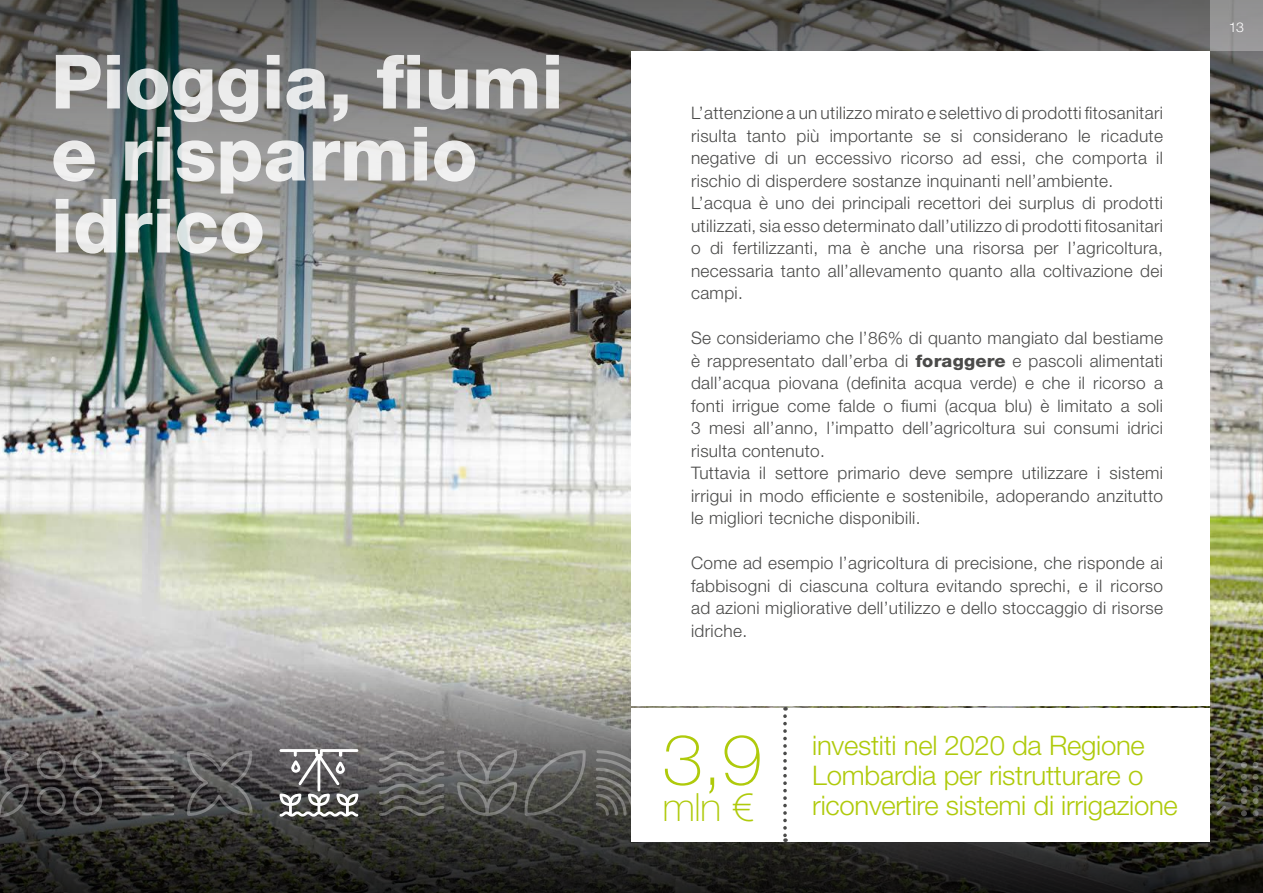
<style>
.page{position:relative;width:1263px;height:893px;background:#fff}
.page>*{position:absolute;margin:0;border:0;box-sizing:border-box;transform-origin:0 0}
.t1{font:800 75px/72px "Helvetica Neue";color:#fff}
.t2{font:100 70.5px "Helvetica Neue";color:#afca0b;scale:1.05 1}
.t3{font:100 39px "Helvetica Neue";color:#afca0b;scale:1.05 1}
.t4{font:300 27px/30px "Helvetica Neue";letter-spacing:-.01em;color:#afca0b}
.t5{font:300 17.25px/22.5px "Helvetica Neue";letter-spacing:.02em;color:#4a4a49}
.t6{font:300 13.5px "Helvetica Neue";color:#fff;scale:1.05 1}
.s1{font-weight:800}
.s2{font-family:"Museo Sans 100";font-weight:400}
</style>
<div class="page">
<img style="left:0;top:449px;width:1263px;height:214px">
<img style="left:0;top:0;width:1263px;height:449px">
<svg style="left:0;top:663px;width:1263px;height:230px;background:#504f4b"></svg>
<div style="left:631px;top:51px;width:579px;height:655px;background:#fff"></div>
<div style="left:631px;top:708px;width:579px;height:134px;background:#fff"></div>
<div style="left:1210px;top:0;width:53px;height:51px;background:#959595"></div>
<hr style="left:115px;top:812px;width:58px;height:3px;background:#fff">
<hr style="left:115px;top:804px;width:58px;height:3px;background:#fff">
<hr style="left:115px;top:795px;width:58px;height:3px;background:#fff">
<hr style="left:115px;top:786px;width:58px;height:3px;background:#fff">
<hr style="left:115px;top:777px;width:58px;height:3px;background:#fff">
<hr style="left:115px;top:768px;width:58px;height:3px;background:#fff">
<hr style="left:115px;top:759px;width:58px;height:3px;background:#fff">
<hr style="left:115px;top:751px;width:58px;height:3px;background:#fff">
<svg style="left:185px;top:749px;width:69px;height:68px;background:#545353"></svg>
<svg style="left:0;top:746px;width:32px;height:73px;background:#4d4b4b"></svg>
<div style="left:73px;top:750px;width:29px;height:29px;border:3px solid #fff;border-radius:50%"></div>
<div style="left:73px;top:787px;width:29px;height:29px;border:3px solid #fff;border-radius:50%"></div>
<div style="left:37px;top:750px;width:29px;height:29px;border:3px solid #fff;border-radius:50%"></div>
<div style="left:37px;top:787px;width:29px;height:29px;border:3px solid #fff;border-radius:50%"></div>
<svg style="left:1241px;top:750px;width:17px;height:6px"></svg>
<svg style="left:1241px;top:762px;width:17px;height:6px"></svg>
<svg style="left:1241px;top:774px;width:17px;height:6px"></svg>
<svg style="left:1241px;top:786px;width:17px;height:6px"></svg>
<svg style="left:1241px;top:798px;width:17px;height:6px"></svg>
<svg style="left:1241px;top:810px;width:17px;height:6px"></svg>
<svg style="left:1210px;top:747px;width:18px;height:71px"></svg>
<svg style="left:594px;top:749px;width:37px;height:68px;background:#63635f"></svg>
<svg style="left:456px;top:749px;width:131px;height:68px;background:#5e5e5c"></svg>
<svg style="left:377px;top:749px;width:69px;height:68px;background:#5f5f5d"></svg>
<svg style="left:279px;top:749px;width:80px;height:68px"></svg>
<svg style="left:783px;top:707px;width:4px;height:135px"></svg>
<h1 class="t1" style="left:51px;top:46px;width:514px">Pioggia, fiumi e risparmio idrico</h1>
<p class="t5" style="left:691px;top:101px;width:473px">L’attenzione a un utilizzo mirato e selettivo di prodotti fitosanitari risulta tanto più importante se si considerano le ricadute negative di un eccessivo ricorso ad essi, che comporta il rischio di disperdere sostanze inquinanti nell’ambiente.<br>L’acqua è uno dei principali recettori dei surplus di prodotti utilizzati, sia esso determinato dall’utilizzo di prodotti fitosanitari o di fertilizzanti, ma è anche una risorsa per l’agricoltura, necessaria tanto all’allevamento quanto alla coltivazione dei campi.</p>
<p class="t5" style="left:691px;top:326px;width:474px">Se consideriamo che l’86% di quanto mangiato dal bestiame è rappresentato dall’erba di <span class="s1">foraggere</span> e pascoli alimentati dall’acqua piovana (definita acqua verde) e che il ricorso a fonti irrigue come falde o fiumi (acqua blu) è limitato a soli 3 mesi all’anno, l’impatto dell’agricoltura sui consumi idrici risulta contenuto.<br>Tuttavia il settore primario deve sempre utilizzare i sistemi irrigui in modo efficiente e sostenibile, adoperando anzitutto le migliori tecniche disponibili.</p>
<p class="t5" style="left:691px;top:551px;width:473px;text-align:justify">Come ad esempio l’agricoltura di precisione, che risponde ai fabbisogni di ciascuna coltura evitando sprechi, e il ricorso ad azioni migliorative dell’utilizzo e dello stoccaggio di risorse idriche.</p>
<h2 class="t2" style="left:662px;top:720px;width:97px">3,9</h2>
<h3 class="t3" style="left:662px;top:785px;width:90px">mln <span class="s2">€</span></h3>
<h3 class="t4" style="left:812px;top:729px;width:367px">investiti nel 2020 da Regione<br>Lombardia per ristrutturare o riconvertire sistemi di irrigazione</h3>
<p class="t6" style="left:1229px;top:16px;width:16px">13</p>
</div>
